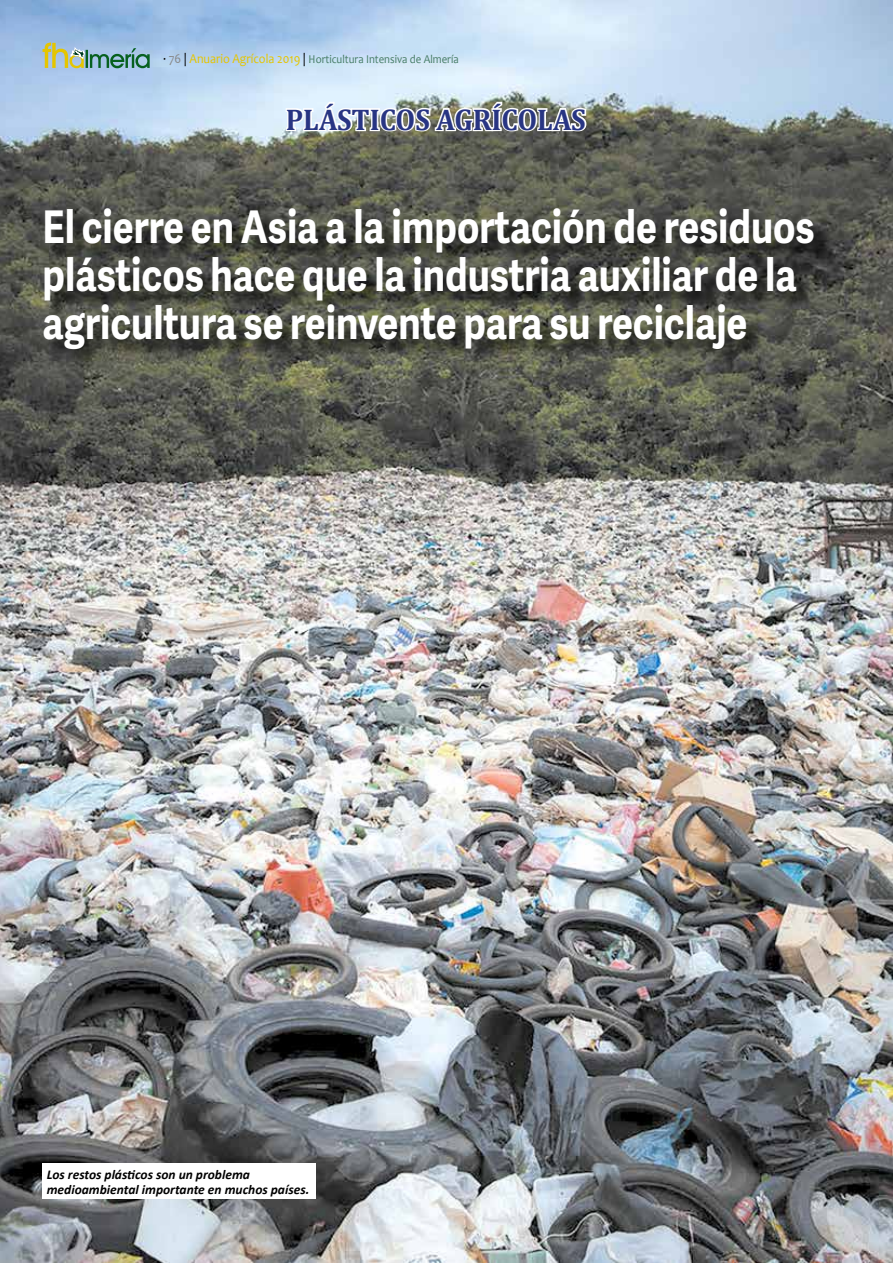
<style>
.page{position:relative;width:893px;height:1263px;background:#fff}
.page>*{position:absolute;margin:0;border:0;box-sizing:border-box;transform-origin:0 0}
.t1{font:700 45px/48px "Adelle Sans Basic";color:#fff;scale:.85 1}
.t2{font:700 30px "Cambria";color:#283583;scale:.95 1}
.t3{font:italic 700 13.5px/15px "Calibri";color:#000}
.t4{font:13.5px "Candara";color:#e5c500;scale:.9 1}
.t5{font:12px "Candara";color:#477d67;scale:.9 1}
.s1{color:#000}
.s2{color:#878787}
</style>
<div class="page">
<img style="left:0;top:0;width:893px;height:1263px">
<svg style="left:43px;top:43px;width:107px;height:25px;background:#93b2a4"></svg>
<svg style="left:284px;top:99px;width:305px;height:35px"></svg>
<div style="left:47px;top:211px;width:785px;height:157px;background:#000;opacity:.75"></div>
<div style="left:43px;top:1163px;width:273px;height:36px;background:#fff"></div>
<p class="t4" style="left:163px;top:51px;width:160px"><span class="s1">·</span> <span class="s2">76</span> <span class="s1">|</span> Anuario Agrícola 2019 <span class="s1">|</span></p>
<p class="t5" style="left:309px;top:52px;width:168px">Horticultura Intensiva de Almería</p>
<p class="t2" style="left:286px;top:98px;width:317px">PLÁSTICOS AGRÍCOLAS</p>
<p class="t1" style="left:43px;top:204px;width:910px">El cierre en Asia a la importación de residuos plásticos hace que la industria auxiliar de la agricultura se reinvente para su reciclaje</p>
<p class="t3" style="left:47px;top:1166px;width:264px">Los restos plásticos son un problema medioambiental importante en muchos países.</p>
</div>
